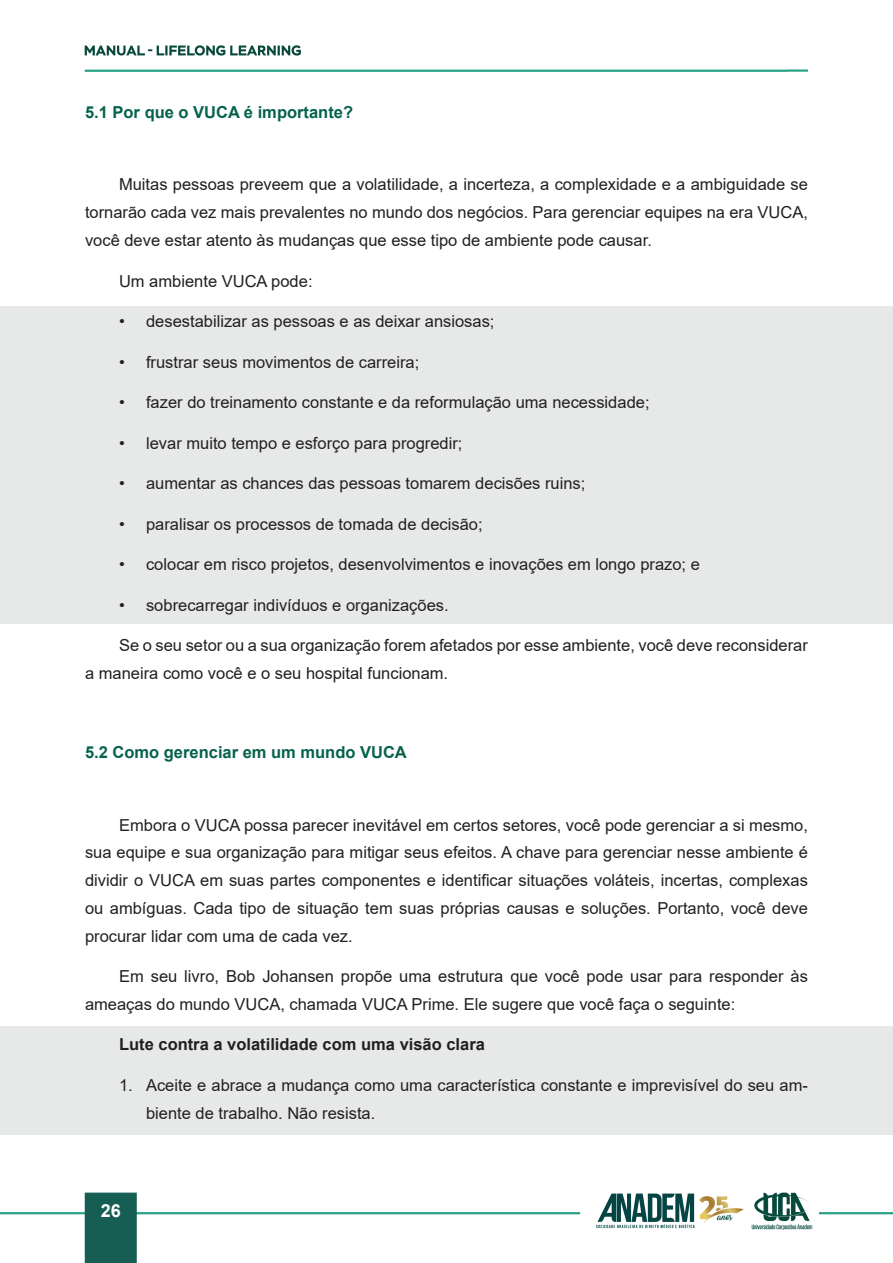
<style>
.page{position:relative;width:893px;height:1263px;background:#fff}
.page>*{position:absolute;margin:0;border:0;box-sizing:border-box;transform-origin:0 0}
.t1{font:700 18px "Arial";color:#fff}
.t2{font:16.5px/27.8px "Arial";color:#231f20}
.t3{font:700 16.5px "Arial";color:#05624c}
.t4{font:700 16.5px "Arial";color:#231f20}
</style>
<div class="page">
<img style="left:0;top:45px;width:893px;height:1218px">
<div style="left:0;top:306px;width:893px;height:317px;background:#e7e9e8"></div>
<div style="left:0;top:1026px;width:893px;height:108px;background:#e7e9e8"></div>
<p class="t3" style="left:85px;top:101px;width:270px">5.1 Por que o VUCA é importante?</p>
<p class="t2" style="left:85px;top:171px;width:724px;text-align:justify;text-indent:34px">Muitas pessoas preveem que a volatilidade, a incerteza, a complexidade e a ambiguidade se tornarão cada vez mais prevalentes no mundo dos negócios. Para gerenciar equipes na era VUCA, você deve estar atento às mudanças que esse tipo de ambiente pode causar.</p>
<p class="t2" style="left:119px;top:267px;width:195px">Um ambiente VUCA pode:</p>
<p class="t2" style="left:119px;top:307px;width:377px">• desestabilizar as pessoas e as deixar ansiosas;</p>
<p class="t2" style="left:119px;top:348px;width:302px">• frustrar seus movimentos de carreira;</p>
<p class="t2" style="left:119px;top:388px;width:532px">• fazer do treinamento constante e da reformulação uma necessidade;</p>
<p class="t2" style="left:119px;top:429px;width:345px">• levar muito tempo e esforço para progredir;</p>
<p class="t2" style="left:119px;top:469px;width:468px">• aumentar as chances das pessoas tomarem decisões ruins;</p>
<p class="t2" style="left:119px;top:510px;width:365px">• paralisar os processos de tomada de decisão;</p>
<p class="t2" style="left:119px;top:550px;width:582px">• colocar em risco projetos, desenvolvimentos e inovações em longo prazo; e</p>
<p class="t2" style="left:119px;top:591px;width:331px">• sobrecarregar indivíduos e organizações.</p>
<p class="t2" style="left:85px;top:631px;width:724px;text-indent:34px">Se o seu setor ou a sua organização forem afetados por esse ambiente, você deve reconsiderar a maneira como você e o seu hospital funcionam.</p>
<p class="t3" style="left:85px;top:741px;width:323px">5.2 Como gerenciar em um mundo VUCA</p>
<p class="t2" style="left:85px;top:811px;width:724px;text-align:justify;text-indent:34px">Embora o VUCA possa parecer inevitável em certos setores, você pode gerenciar a si mesmo, sua equipe e sua organização para mitigar seus efeitos. A chave para gerenciar nesse ambiente é dividir o VUCA em suas partes componentes e identificar situações voláteis, incertas, complexas ou ambíguas. Cada tipo de situação tem suas próprias causas e soluções. Portanto, você deve procurar lidar com uma de cada vez.</p>
<p class="t2" style="left:85px;top:962px;width:724px;text-indent:34px">Em seu livro, Bob Johansen propõe uma estrutura que você pode usar para responder às ameaças do mundo VUCA, chamada VUCA Prime. Ele sugere que você faça o seguinte:</p>
<p class="t4" style="left:119px;top:1033px;width:367px">Lute contra a volatilidade com uma visão clara</p>
<p class="t2" style="left:146px;top:1071px;width:663px;text-indent:-27px">1. Aceite e abrace a mudança como uma característica constante e imprevisível do seu am&shy;biente de trabalho. Não resista.</p>
<p class="t1" style="left:101px;top:1198px;width:22px">26</p>
</div>
